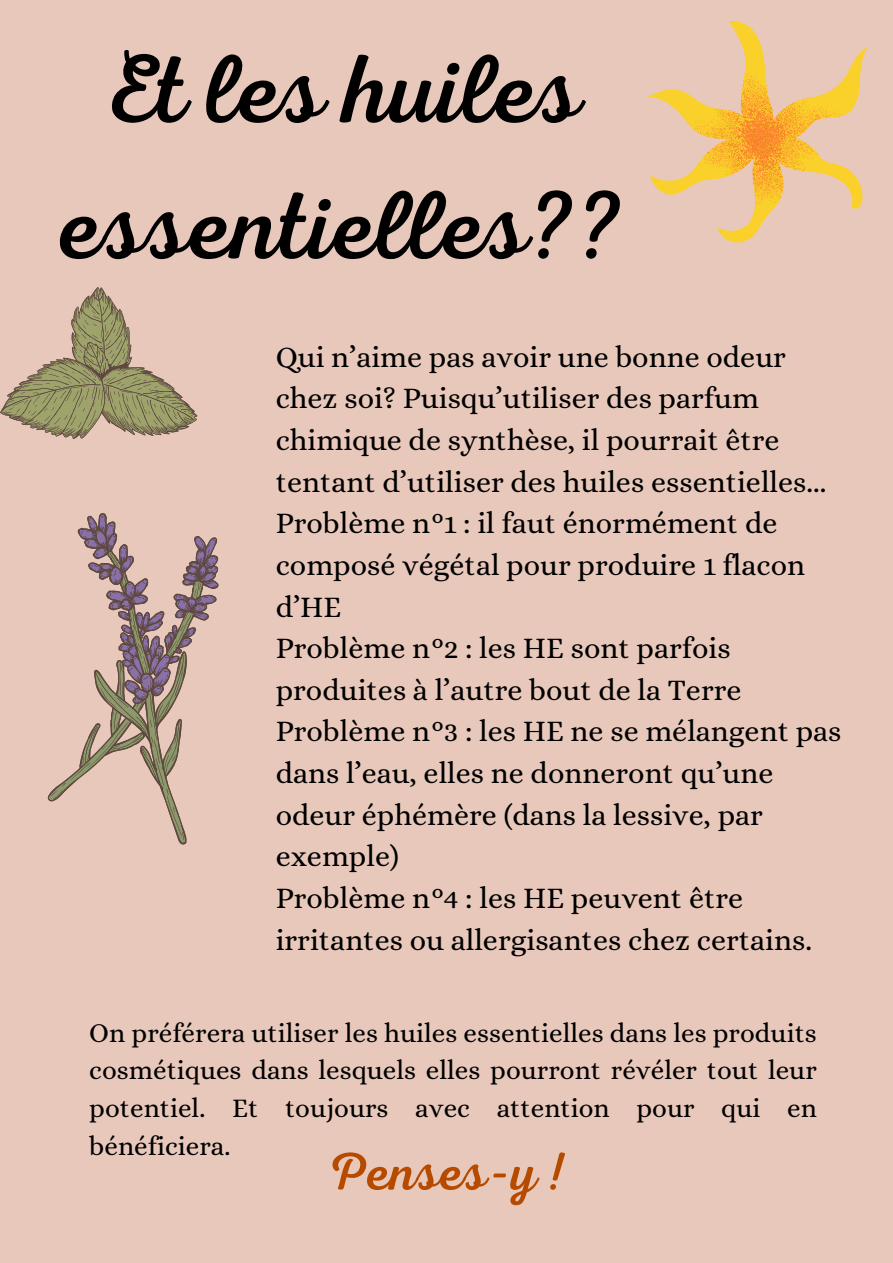
<style>
.page{position:relative;width:893px;height:1263px;background:#e8c8bb}
.page>*{position:absolute;margin:0;border:0;box-sizing:border-box;transform-origin:0 0}
.t1{font:97.5px/136.1px "RTL Adam Script Regular";color:#000;text-align:center}
.t2{font:53.25px "RTL Adam Script Regular";color:#b64b00}
.t3{font:30px/41.6px "Alice";color:#000}
.t4{font:27px/37.7px "Alice";color:#000;text-align:justify}
</style>
<div class="page">
<svg style="left:646px;top:21px;width:222px;height:222px"></svg>
<svg style="left:690px;top:72px;width:151px;height:135px"></svg>
<svg style="left:0;top:287px;width:197px;height:152px"></svg>
<svg style="left:48px;top:513px;width:170px;height:331px"></svg>
<p class="t1" style="left:60px;top:24px;width:566px">Et les huiles essentielles??</p>
<p class="t3" style="left:276px;top:336px;width:552px">Qui n’aime pas avoir une bonne odeur chez soi? Puisqu’utiliser des parfum chimique de synthèse, il pourrait être tentant d’utiliser des huiles essentielles...</p>
<p class="t3" style="left:276px;top:502px;width:531px">Problème n°1 : il faut énormément de composé végétal pour produire 1 flacon d’HE</p>
<p class="t3" style="left:276px;top:627px;width:467px">Problème n°2 : les HE sont parfois produites à l’autre bout de la Terre</p>
<p class="t3" style="left:276px;top:710px;width:567px">Problème n°3 : les HE ne se mélangent pas dans l’eau, elles ne donneront qu’une odeur éphémère (dans la lessive, par exemple)</p>
<p class="t3" style="left:276px;top:877px;width:538px">Problème n°4 : les HE peuvent être irritantes ou allergisantes chez certains.</p>
<p class="t4" style="left:89px;top:1014px;width:729px">On préférera utiliser les huiles essentielles dans les produits cosmétiques dans lesquels elles pourront révéler tout leur potentiel. Et toujours avec attention pour qui en bénéficiera.</p>
<p class="t2" style="left:326px;top:1141px;width:242px">Penses-y !</p>
</div>
